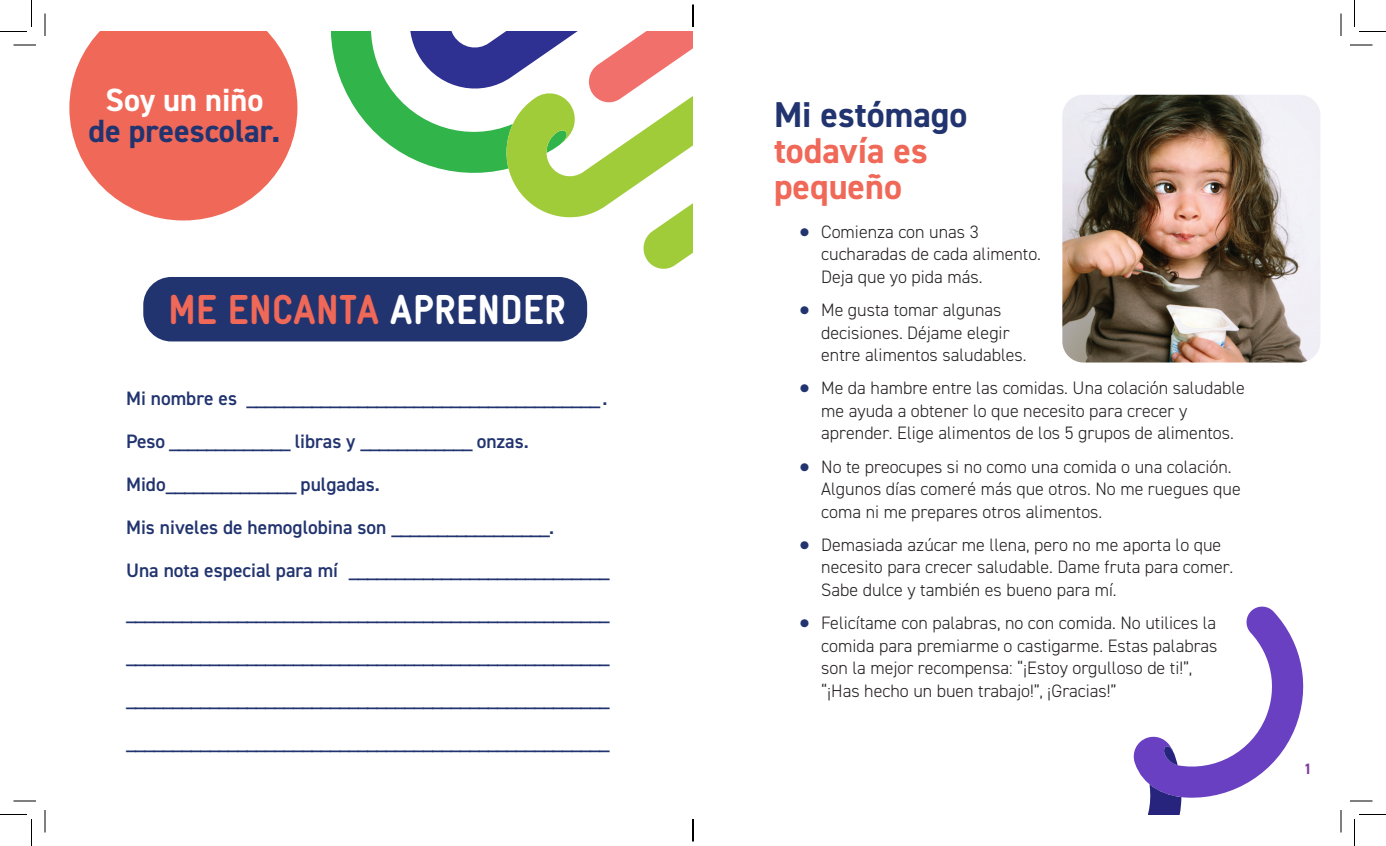
<style>
.page{position:relative;width:1386px;height:846px;background:#fff}
.page>*{position:absolute;margin:0;border:0;box-sizing:border-box;transform-origin:0 0}
.t1{font:900 42px "WIC Gravur Condensed";letter-spacing:.01em;color:#f06857}
.t2{font:700 36px/36px "DIN2014";color:#f06857}
.t3{font:700 36px "DIN2014";color:#22346f}
.t4{font:700 32.25px "DIN2014";color:#22346f}
.t5{font:700 32.25px "DIN2014";color:#fff}
.t6{font:600 19.5px "DIN2014";color:#22346f}
.t7{font:300 18px/22.5px "DIN2014";color:#231f20}
.t8{font:700 15px "DIN2014";color:#7c4099}
.s1{color:#fff}
.s2{font-weight:700;font-size:34.5px;color:#22346f}
</style>
<div class="page">
<img style="left:1062px;top:95px;width:258px;height:268px">
<svg style="left:1133px;top:606px;width:171px;height:208px"></svg>
<div style="left:143px;top:277px;width:444px;height:64px;background:#22346f;border-radius:28px"></div>
<svg style="left:69px;top:32px;width:228px;height:188px"></svg>
<svg style="left:14px;top:45px;width:22px;height:1px"></svg>
<svg style="left:1350px;top:45px;width:22px;height:1px"></svg>
<svg style="left:14px;top:801px;width:22px;height:1px"></svg>
<svg style="left:1350px;top:801px;width:22px;height:1px"></svg>
<svg style="left:45px;top:14px;width:1px;height:22px"></svg>
<svg style="left:45px;top:810px;width:1px;height:22px"></svg>
<svg style="left:1341px;top:14px;width:1px;height:22px"></svg>
<svg style="left:1341px;top:810px;width:1px;height:22px"></svg>
<svg style="left:0;top:0;width:32px;height:32px"></svg>
<svg style="left:0;top:814px;width:32px;height:32px"></svg>
<svg style="left:1354px;top:0;width:32px;height:32px"></svg>
<svg style="left:1354px;top:814px;width:32px;height:32px"></svg>
<svg style="left:331px;top:4px;width:363px;height:265px"></svg>
<svg style="left:692px;top:819px;width:2px;height:23px"></svg>
<h3 class="t5" style="left:106px;top:79px;width:159px">Soy un niño</h3>
<h3 class="t4" style="left:89px;top:109px;width:193px">de preescolar.</h3>
<h1 class="t1" style="left:169px;top:286px;width:399px">ME ENCANTA <span class="s1">APRENDER</span></h1>
<p class="t6" style="left:126px;top:385px;width:483px">Mi nombre es ______________________________________ .</p>
<p class="t6" style="left:126px;top:428px;width:404px">Peso _____________ libras y ____________ onzas.</p>
<p class="t6" style="left:126px;top:471px;width:255px">Mido______________ pulgadas.</p>
<p class="t6" style="left:126px;top:514px;width:430px">Mis niveles de hemoglobina son _________________.</p>
<p class="t6" style="left:126px;top:557px;width:485px">Una nota especial para mí ____________________________</p>
<p class="t6" style="left:126px;top:600px;width:485px">____________________________________________________</p>
<p class="t6" style="left:126px;top:643px;width:485px">____________________________________________________</p>
<p class="t6" style="left:126px;top:686px;width:485px">____________________________________________________</p>
<p class="t6" style="left:126px;top:729px;width:485px">____________________________________________________</p>
<h2 class="t3" style="left:774px;top:91px;width:195px">Mi estómago</h2>
<h2 class="t2" style="left:774px;top:132px;width:155px">todavía es pequeño</h2>
<p class="t7" style="left:821px;top:220px;width:221px;text-indent:-22px"><span class="s2">•</span> Comienza con unas 3 cucharadas de cada alimento.<br>Deja que yo pida más.</p>
<p class="t7" style="left:821px;top:299px;width:207px;text-indent:-22px"><span class="s2">•</span> Me gusta tomar algunas decisiones. Déjame elegir entre alimentos saludables.</p>
<p class="t7" style="left:821px;top:377px;width:425px;text-indent:-22px"><span class="s2">•</span> Me da hambre entre las comidas. Una colación saludable me ayuda a obtener lo que necesito para crecer y aprender. Elige alimentos de los 5 grupos de alimentos.</p>
<p class="t7" style="left:821px;top:455px;width:421px;text-indent:-22px"><span class="s2">•</span> No te preocupes si no como una comida o una colación.<br>Algunos días comeré más que otros. No me ruegues que coma ni me prepares otros alimentos.</p>
<p class="t7" style="left:821px;top:534px;width:414px;text-indent:-22px"><span class="s2">•</span> Demasiada azúcar me llena, pero no me aporta lo que necesito para crecer saludable. Dame fruta para comer.<br>Sabe dulce y también es bueno para mí.</p>
<p class="t7" style="left:821px;top:612px;width:398px;text-indent:-22px"><span class="s2">•</span> Felicítame con palabras, no con comida. No utilices la comida para premiarme o castigarme. Estas palabras son la mejor recompensa: “¡Estoy orgulloso de ti!”, “¡Has hecho un buen trabajo!”, ¡Gracias!”</p>
<p class="t8" style="left:1304px;top:759px;width:10px">1</p>
</div>
